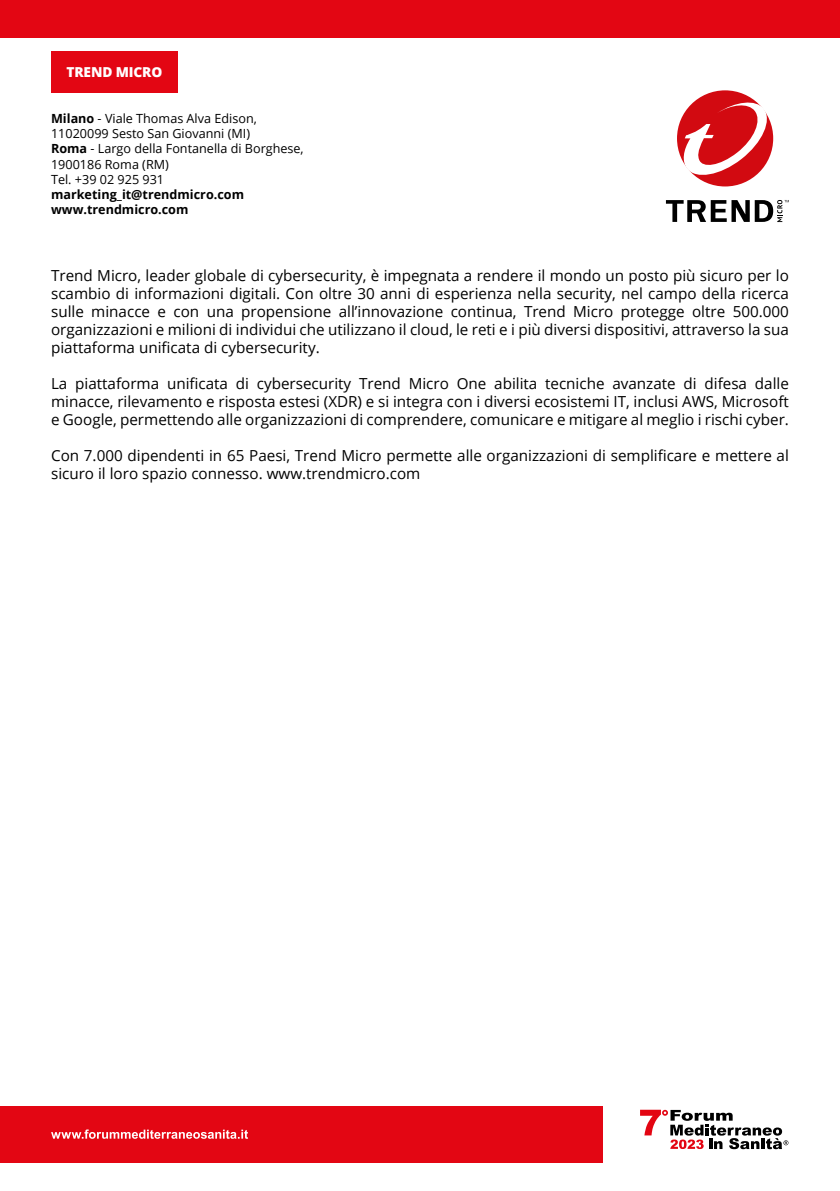
<style>
.page{position:relative;width:840px;height:1191px;background:#fff}
.page>*{position:absolute;margin:0;border:0;box-sizing:border-box;transform-origin:0 0}
.t1{font:15.2px/18px "Open Sans";color:#000;text-align:justify}
.t2{font:800 13.8px "Open Sans";letter-spacing:-.01em;color:#fff}
.t3{font:12.6px/15.2px "Open Sans";color:#000}
.t4{font:700 12.6px/15.2px "Open Sans";color:#000}
.s1{font-weight:700}
</style>
<div class="page">
<div style="left:0;top:1105px;width:602px;height:57px;background:#e30613"></div>
<svg style="left:51px;top:1129px;width:197px;height:9px"></svg>
<svg style="left:640px;top:1109px;width:148px;height:40px"></svg>
<div style="left:0;top:0;width:839px;height:37px;background:#e30613"></div>
<div style="left:51px;top:51px;width:127px;height:41px;background:#e30613"></div>
<svg style="left:665px;top:200px;width:123px;height:22px"></svg>
<div style="left:676px;top:90px;width:96px;height:96px;background:#d20a11;border-radius:50%"></div>
<svg style="left:681px;top:99px;width:91px;height:81px"></svg>
<p class="t2" style="left:66px;top:61px;width:97px">TREND MICRO</p>
<p class="t3" style="left:51px;top:111px;width:254px"><span class="s1">Milano</span> - Viale Thomas Alva Edison,<br>11020099 Sesto San Giovanni (MI)<br><span class="s1">Roma</span> - Largo della Fontanella di Borghese,<br>1900186 Roma (RM)<br>Tel. +39 02 925 931</p>
<p class="t4" style="left:51px;top:186px;width:194px">marketing_it@trendmicro.com www.trendmicro.com</p>
<p class="t1" style="left:51px;top:266px;width:739px">Trend Micro, leader globale di cybersecurity, è impegnata a rendere il mondo un posto più sicuro per lo scambio di informazioni digitali. Con oltre 30 anni di esperienza nella security, nel campo della ricerca sulle minacce e con una propensione all’innovazione continua, Trend Micro protegge oltre 500.000 organizzazioni e milioni di individui che utilizzano il cloud, le reti e i più diversi dispositivi, attraverso la sua piattaforma unificata di cybersecurity.</p>
<p class="t1" style="left:51px;top:374px;width:739px">La piattaforma unificata di cybersecurity Trend Micro One abilita tecniche avanzate di difesa dalle minacce, rilevamento e risposta estesi (XDR) e si integra con i diversi ecosistemi IT, inclusi AWS, Microsoft e Google, permettendo alle organizzazioni di comprendere, comunicare e mitigare al meglio i rischi cyber.</p>
<p class="t1" style="left:51px;top:446px;width:739px">Con 7.000 dipendenti in 65 Paesi, Trend Micro permette alle organizzazioni di semplificare e mettere al sicuro il loro spazio connesso. www.trendmicro.com</p>
</div>
